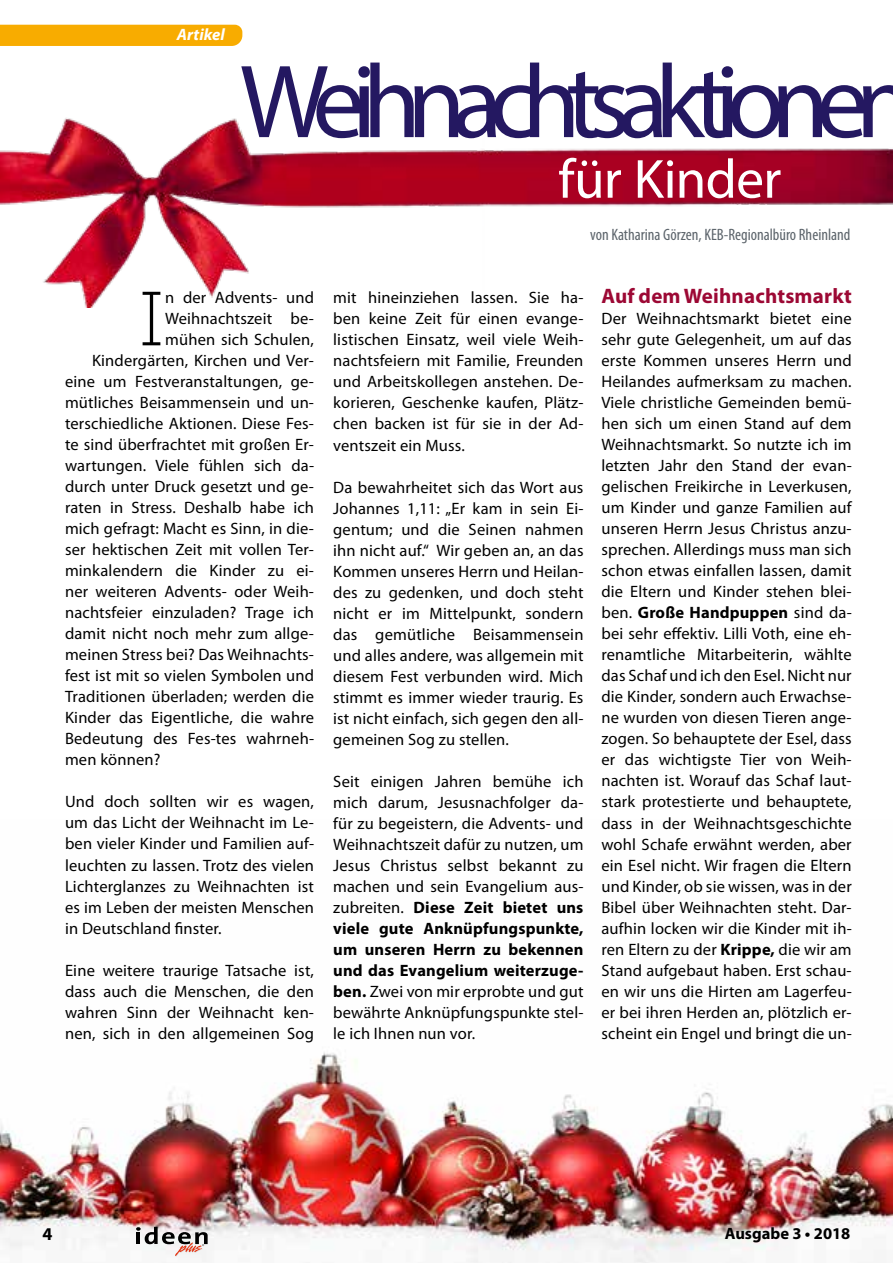
<style>
.page{position:relative;width:893px;height:1263px;background:#fff}
.page>*{position:absolute;margin:0;border:0;box-sizing:border-box;transform-origin:0 0}
.t1{font:105px "Myriad Pro";letter-spacing:-.125em;color:#241861}
.t2{font:76.5px "Museo Slab 100";color:#000}
.t3{font:55.5px "Myriad Pro";letter-spacing:-.015em;color:#fff}
.t4{font:700 21px "Myriad Pro";letter-spacing:.01em;color:#9c0834}
.t5{font:700 18px "Myriad Pro";color:#000}
.t6{font:16.5px/21px "Myriad Pro";letter-spacing:.01em;color:#000;text-align:justify}
.t7{font:condensed 16.5px "Myriad Pro";color:#5c646b}
.t8{font:700 16.5px "Myriad Pro";color:#000}
.t9{font:italic 700 16.5px "Myriad Pro";color:#fff}
.s1{font-weight:700}
</style>
<div class="page">
<img style="left:0;top:118px;width:892px;height:190px">
<img style="left:0;top:1052px;width:893px;height:211px">
<svg style="left:136px;top:1227px;width:72px;height:29px"></svg>
<div style="left:0;top:25px;width:242px;height:21px;background:#f8ac00"></div>
<p class="t9" style="left:177px;top:24px;width:49px">Artikel</p>
<h1 class="t1" style="left:240px;top:37px;width:676px">Weihnachtsaktionen</h1>
<h3 class="t3" style="left:558px;top:149px;width:225px">für Kinder</h3>
<p class="t7" style="left:590px;top:226px;width:262px">von Katharina Görzen, KEB-Regionalbüro Rheinland</p>
<h2 class="t2" style="left:139px;top:278px;width:27px">I</h2>
<p class="t6" style="left:165px;top:288px;width:150px">n der Advents- und</p>
<p class="t6" style="left:165px;top:309px;width:150px">Weihnachtszeit be-</p>
<p class="t6" style="left:165px;top:330px;width:150px">mühen sich Schulen,</p>
<p class="t6" style="left:92px;top:351px;width:224px">Kindergärten, Kirchen und Ver-</p>
<p class="t6" style="left:65px;top:372px;width:251px">eine um Festveranstaltungen, ge-</p>
<p class="t6" style="left:65px;top:393px;width:251px">mütliches Beisammensein und un-</p>
<p class="t6" style="left:65px;top:414px;width:250px">terschiedliche Aktionen. Diese Fes-</p>
<p class="t6" style="left:65px;top:435px;width:251px">te sind überfrachtet mit großen Er-</p>
<p class="t6" style="left:65px;top:456px;width:251px">wartungen. Viele fühlen sich da-</p>
<p class="t6" style="left:65px;top:477px;width:251px">durch unter Druck gesetzt und ge-</p>
<p class="t6" style="left:65px;top:498px;width:251px">raten in Stress. Deshalb habe ich</p>
<p class="t6" style="left:65px;top:519px;width:251px">mich gefragt: Macht es Sinn, in die-</p>
<p class="t6" style="left:65px;top:540px;width:251px">ser hektischen Zeit mit vollen Ter-</p>
<p class="t6" style="left:65px;top:561px;width:250px">minkalendern die Kinder zu ei-</p>
<p class="t6" style="left:65px;top:582px;width:251px">ner weiteren Advents- oder Weih-</p>
<p class="t6" style="left:65px;top:603px;width:251px">nachtsfeier einzuladen? Trage ich</p>
<p class="t6" style="left:65px;top:624px;width:251px">damit nicht noch mehr zum allge-</p>
<p class="t6" style="left:65px;top:645px;width:251px">meinen Stress bei? Das Weihnachts-</p>
<p class="t6" style="left:65px;top:666px;width:250px">fest ist mit so vielen Symbolen und</p>
<p class="t6" style="left:65px;top:687px;width:251px">Traditionen überladen; werden die</p>
<p class="t6" style="left:65px;top:708px;width:250px">Kinder das Eigentliche, die wahre</p>
<p class="t6" style="left:65px;top:729px;width:251px">Bedeutung des Fes-tes wahrneh-</p>
<p class="t6" style="left:65px;top:750px;width:97px">men können?</p>
<p class="t6" style="left:65px;top:792px;width:251px">Und doch sollten wir es wagen, um das Licht der Weihnacht im Le&shy;ben vieler Kinder und Familien auf&shy;leuchten zu lassen. Trotz des vielen Lichterglanzes zu Weihnachten ist es im Leben der meisten Menschen in Deutschland finster.</p>
<p class="t6" style="left:65px;top:960px;width:251px">Eine weitere traurige Tatsache ist, dass auch die Menschen, die den wahren Sinn der Weihnacht ken&shy;nen, sich in den allgemeinen Sog</p>
<p class="t6" style="left:333px;top:288px;width:252px">mit hineinziehen lassen. Sie ha&shy;ben keine Zeit für einen evange&shy;listischen Einsatz, weil viele Weih&shy;nachtsfeiern mit Familie, Freunden und Arbeitskollegen anstehen. De&shy;korieren, Geschenke kaufen, Plätz&shy;chen backen ist für sie in der Ad&shy;ventszeit ein Muss.</p>
<p class="t6" style="left:333px;top:477px;width:252px">Da bewahrheitet sich das Wort aus Johannes 1,11: „Er kam in sein Ei&shy;gentum; und die Seinen nahmen ihn nicht auf.“ Wir geben an, an das Kommen unseres Herrn und Heilan&shy;des zu gedenken, und doch steht nicht er im Mittelpunkt, sondern das gemütliche Beisammensein und alles andere, was allgemein mit diesem Fest verbunden wird. Mich stimmt es immer wieder traurig. Es ist nicht einfach, sich gegen den all&shy;gemeinen Sog zu stellen.</p>
<p class="t6" style="left:333px;top:771px;width:252px">Seit einigen Jahren bemühe ich mich darum, Jesusnachfolger da&shy;für zu begeistern, die Advents- und Weihnachtszeit dafür zu nutzen, um Jesus Christus selbst bekannt zu machen und sein Evangelium aus&shy;zubreiten. <span class="s1">Diese Zeit bietet uns viele gute Anknüpfungspunkte, um unseren Herrn zu bekennen und das Evangelium weiterzuge&shy;ben.</span> Zwei von mir erprobte und gut bewährte Anknüpfungspunkte stel&shy;le ich Ihnen nun vor.</p>
<p class="t4" style="left:601px;top:284px;width:252px">Auf dem Weihnachtsmarkt</p>
<p class="t6" style="left:601px;top:309px;width:252px">Der Weihnachtsmarkt bietet eine sehr gute Gelegenheit, um auf das erste Kommen unseres Herrn und Heilandes aufmerksam zu machen.<br>Viele christliche Gemeinden bemü&shy;hen sich um einen Stand auf dem Weihnachtsmarkt. So nutzte ich im letzten Jahr den Stand der evan&shy;gelischen Freikirche in Leverkusen, um Kinder und ganze Familien auf unseren Herrn Jesus Christus anzu&shy;sprechen. Allerdings muss man sich schon etwas einfallen lassen, damit die Eltern und Kinder stehen blei&shy;ben. <span class="s1">Große Handpuppen</span> sind da&shy;bei sehr effektiv. Lilli Voth, eine eh&shy;renamtliche Mitarbeiterin, wählte das Schaf und ich den Esel. Nicht nur die Kinder, sondern auch Erwachse&shy;ne wurden von diesen Tieren ange&shy;zogen. So behauptete der Esel, dass er das wichtigste Tier von Weih&shy;nachten ist. Worauf das Schaf laut&shy;stark protestierte und behauptete, dass in der Weihnachtsgeschichte wohl Schafe erwähnt werden, aber ein Esel nicht. Wir fragen die Eltern und Kinder, ob sie wissen, was in der Bibel über Weihnachten steht. Dar&shy;aufhin locken wir die Kinder mit ih&shy;ren Eltern zu der <span class="s1">Krippe,</span> die wir am Stand aufgebaut haben. Erst schau&shy;en wir uns die Hirten am Lagerfeu&shy;er bei ihren Herden an, plötzlich er&shy;scheint ein Engel und bringt die un-</p>
<p class="t5" style="left:43px;top:1224px;width:11px">4</p>
<p class="t8" style="left:725px;top:1224px;width:127px">Ausgabe 3 • 2018</p>
</div>
